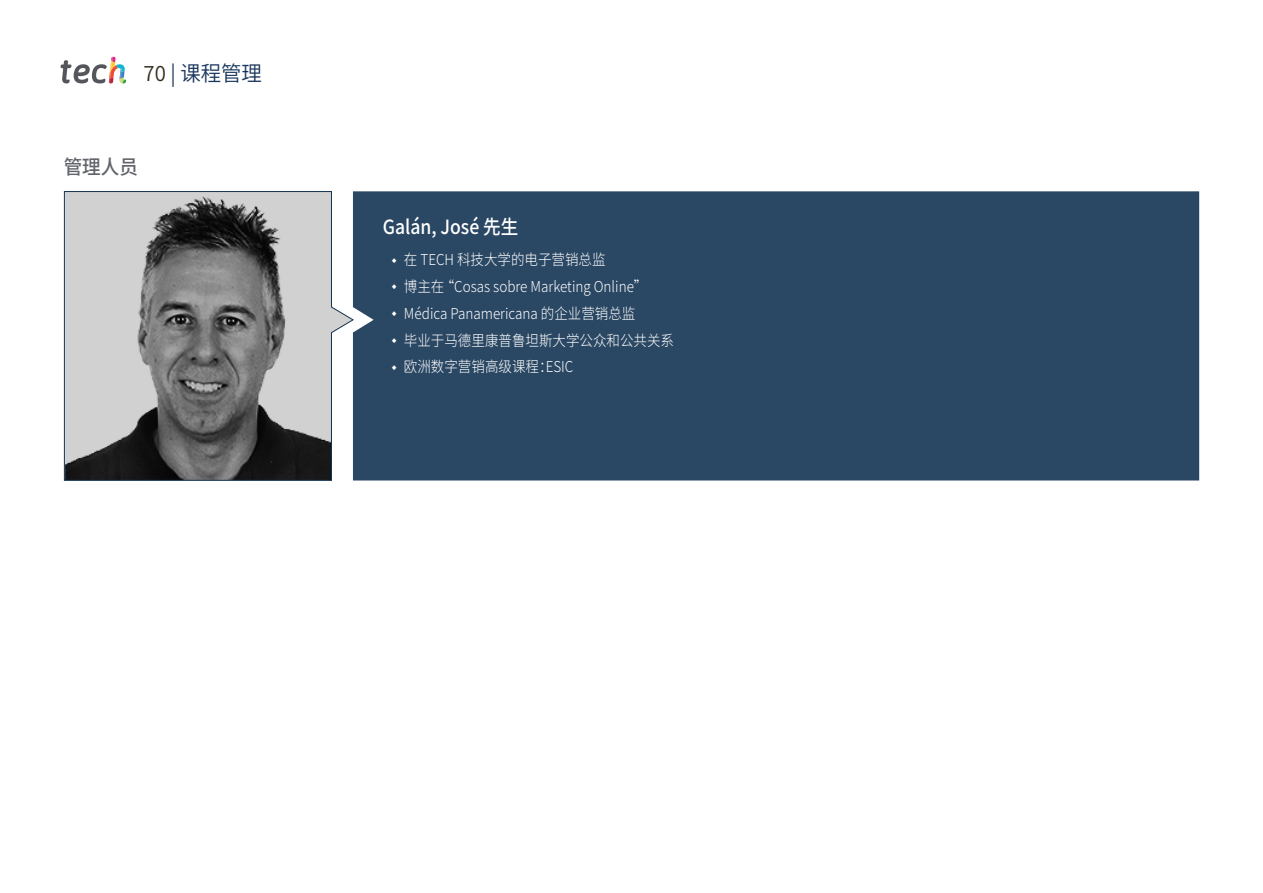
<style>
.page{position:relative;width:1263px;height:893px;background:#fff}
.page>*{position:absolute;margin:0;border:0;box-sizing:border-box;transform-origin:0 0}
.t1{font:21px "Source Han Sans CN";color:#17355b}
.t2{font:500 19.5px "Source Han Sans CN";color:#fff;scale:.9 1}
.t3{font:500 19.5px "Source Han Sans CN";color:#61646a;scale:.95 1}
.t4{font:300 15px/26.7px "Source Han Sans CN";color:#fff;scale:.9 1}
.s1{color:#312e20}
</style>
<div class="page">
<svg style="left:61px;top:57px;width:65px;height:27px"></svg>
<div style="left:354px;top:191px;width:845px;height:289px;background:#2a4763"></div>
<svg style="left:64px;top:191px;width:290px;height:290px;background:#959696"></svg>
<svg style="left:392px;top:258px;width:5px;height:5px"></svg>
<svg style="left:392px;top:285px;width:5px;height:5px"></svg>
<svg style="left:392px;top:311px;width:5px;height:5px"></svg>
<svg style="left:392px;top:338px;width:5px;height:5px"></svg>
<svg style="left:392px;top:365px;width:5px;height:5px"></svg>
<h1 class="t1" style="left:144px;top:61px;width:120px"><span class="s1">70</span> | 课程管理</h1>
<h2 class="t3" style="left:64px;top:156px;width:80px">管理人员</h2>
<h2 class="t2" style="left:383px;top:216px;width:152px">Galán, José 先生</h2>
<p class="t4" style="left:404px;top:247px;width:301px">在 TECH 科技大学的电子营销总监<br>博主在 “Cosas sobre Marketing Online”<br>Médica Panamericana 的企业营销总监<br>毕业于马德里康普鲁坦斯大学公众和公共关系欧洲数字营销高级课程：ESIC</p>
</div>
